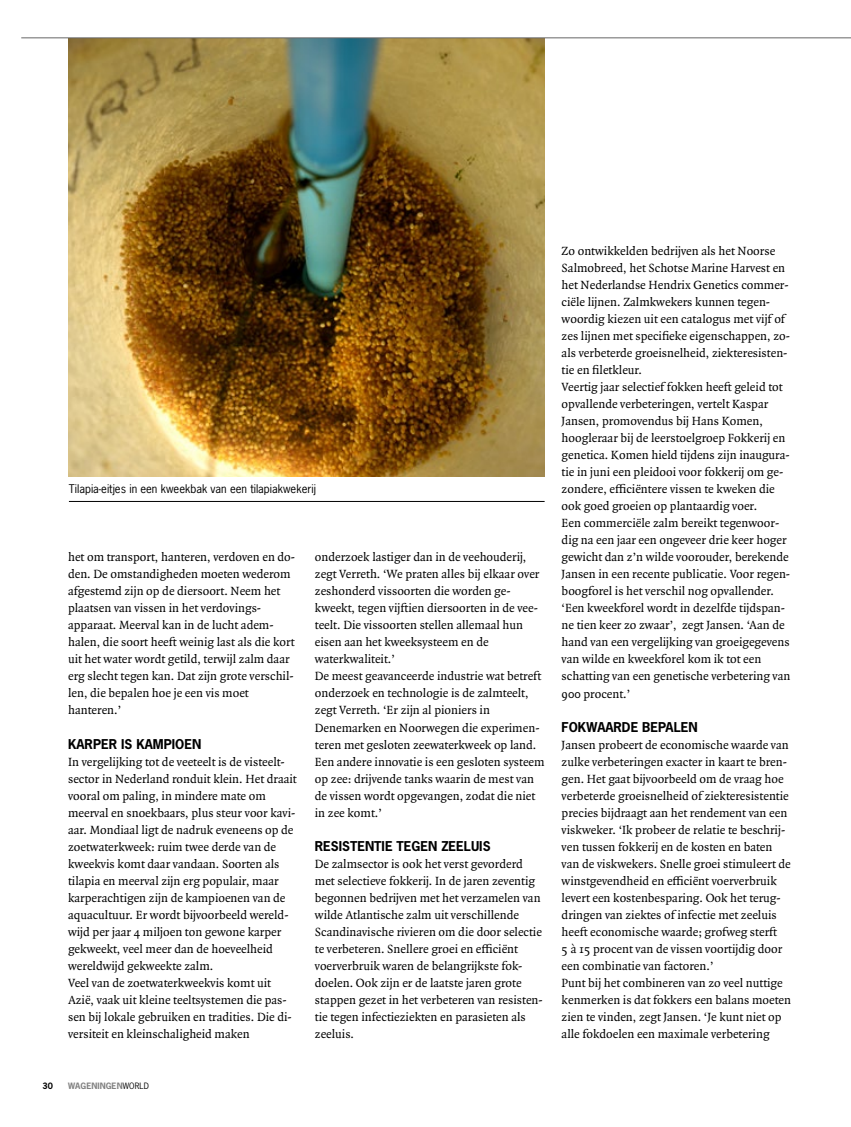
<style>
.page{position:relative;width:851px;height:1127px;background:#fff}
.page>*{position:absolute;margin:0;border:0;box-sizing:border-box;transform-origin:0 0}
.t1{font:12.75px/17px "Quadraat OT";color:#000}
.t2{font:700 12.75px "News Gothic Std";color:#000}
.t3{font:11.25px "News Gothic Std";color:#000}
.t4{font:700 8.25px "News Gothic Std";letter-spacing:.01em;color:#818181}
.t5{font:700 8.25px "News Gothic Std";color:#000}
.s1{font-weight:400;color:#000}
</style>
<div class="page">
<img style="left:68px;top:39px;width:476px;height:437px">
<hr style="left:69px;top:501px;width:475px;height:1px;background:#000">
<svg style="left:21px;top:37px;width:829px;height:2px;background:#9d9b91"></svg>
<p class="t3" style="left:69px;top:482px;width:248px">Tilapia-eitjes in een kweekbak van een tilapiakwekerij</p>
<p class="t1" style="left:68px;top:549px;width:228px">het om transport, hanteren, verdoven en do&shy;den. De omstandigheden moeten wederom afgestemd zijn op de diersoort. Neem het plaatsen van vissen in het verdovings&shy;apparaat. Meerval kan in de lucht adem&shy;halen, die soort heeft weinig last als die kort uit het water wordt getild, terwijl zalm daar erg slecht tegen kan. Dat zijn grote verschil&shy;len, die bepalen hoe je een vis moet hanteren.’</p>
<p class="t2" style="left:68px;top:735px;width:135px">KARPER IS KAMPIOEN</p>
<p class="t1" style="left:68px;top:753px;width:230px">In vergelijking tot de veeteelt is de visteelt&shy;sector in Nederland ronduit klein. Het draait vooral om paling, in mindere mate om meerval en snoekbaars, plus steur voor kavi&shy;aar. Mondiaal ligt de nadruk eveneens op de zoetwaterkweek: ruim twee derde van de kweekvis komt daar vandaan. Soorten als tilapia en meerval zijn erg populair, maar karperachtigen zijn de kampioenen van de aquacultuur. Er wordt bijvoorbeeld wereld&shy;wijd per jaar 4 miljoen ton gewone karper gekweekt, veel meer dan de hoeveelheid wereldwijd gekweekte zalm.<br>Veel van de zoetwaterkweekvis komt uit Azië, vaak uit kleine teeltsystemen die pas&shy;sen bij lokale gebruiken en tradities. Die di&shy;versiteit en kleinschaligheid maken</p>
<p class="t5" style="left:43px;top:1080px;width:12px">30</p>
<p class="t4" style="left:68px;top:1080px;width:82px">WAGENINGEN<span class="s1">WORLD</span></p>
<p class="t1" style="left:315px;top:549px;width:231px">onderzoek lastiger dan in de veehouderij, zegt Verreth. ‘We praten alles bij elkaar over zeshonderd vissoorten die worden ge&shy;kweekt, tegen vijftien diersoorten in de vee&shy;teelt. Die vissoorten stellen allemaal hun eisen aan het kweeksysteem en de waterkwaliteit.’<br>De meest geavanceerde industrie wat betreft onderzoek en technologie is de zalmteelt, zegt Verreth. ‘Er zijn al pioniers in Denemarken en Noorwegen die experimen&shy;teren met gesloten zeewaterkweek op land.<br>Een andere innovatie is een gesloten systeem op zee: drijvende tanks waarin de mest van de vissen wordt opgevangen, zodat die niet in zee komt.’</p>
<p class="t2" style="left:315px;top:837px;width:177px">RESISTENTIE TEGEN ZEELUIS</p>
<p class="t1" style="left:315px;top:855px;width:229px">De zalmsector is ook het verst gevorderd met selectieve fokkerij. In de jaren zeventig begonnen bedrijven met het verzamelen van wilde Atlantische zalm uit verschillende Scandinavische rivieren om die door selectie te verbeteren. Snellere groei en efficiënt voerverbruik waren de belangrijkste fok&shy;doelen. Ook zijn er de laatste jaren grote stappen gezet in het verbeteren van resisten&shy;tie tegen infectieziekten en parasieten als zeeluis.</p>
<p class="t1" style="left:561px;top:243px;width:230px">Zo ontwikkelden bedrijven als het Noorse Salmobreed, het Schotse Marine Harvest en het Nederlandse Hendrix Genetics commer&shy;ciële lijnen. Zalmkwekers kunnen tegen&shy;woordig kiezen uit een catalogus met vijf of zes lijnen met specifieke eigenschappen, zo&shy;als verbeterde groeisnelheid, ziekteresisten&shy;tie en filetkleur.<br>Veertig jaar selectief fokken heeft geleid tot opvallende verbeteringen, vertelt Kaspar Jansen, promovendus bij Hans Komen, hoogleraar bij de leerstoelgroep Fokkerij en genetica. Komen hield tijdens zijn inaugura&shy;tie in juni een pleidooi voor fokkerij om ge&shy;zondere, efficiëntere vissen te kweken die ook goed groeien op plantaardig voer.<br>Een commerciële zalm bereikt tegenwoor&shy;dig na een jaar een ongeveer drie keer hoger gewicht dan z’n wilde voorouder, berekende Jansen in een recente publicatie. Voor regen&shy;boogforel is het verschil nog opvallender. ‘Een kweekforel wordt in dezelfde tijdspan&shy;ne tien keer zo zwaar’, zegt Jansen. ‘Aan de hand van een vergelijking van groeigegevens van wilde en kweekforel kom ik tot een schatting van een genetische verbetering van 900 procent.’</p>
<p class="t2" style="left:561px;top:718px;width:138px">FOKWAARDE BEPALEN</p>
<p class="t1" style="left:561px;top:736px;width:231px">Jansen probeert de economische waarde van zulke verbeteringen exacter in kaart te bren&shy;gen. Het gaat bijvoorbeeld om de vraag hoe verbeterde groeisnelheid of ziekteresistentie precies bijdraagt aan het rendement van een viskweker. ‘Ik probeer de relatie te beschrij&shy;ven tussen fokkerij en de kosten en baten van de viskwekers. Snelle groei stimuleert de winstgevendheid en efficiënt voerverbruik levert een kostenbesparing. Ook het terug&shy;dringen van ziektes of infectie met zeeluis heeft economische waarde; grofweg sterft<br>5 à 15 procent van de vissen voortijdig door een combinatie van factoren.’<br>Punt bij het combineren van zo veel nuttige kenmerken is dat fokkers een balans moeten zien te vinden, zegt Jansen. ‘Je kunt niet op alle fokdoelen een maximale verbetering</p>
</div>
